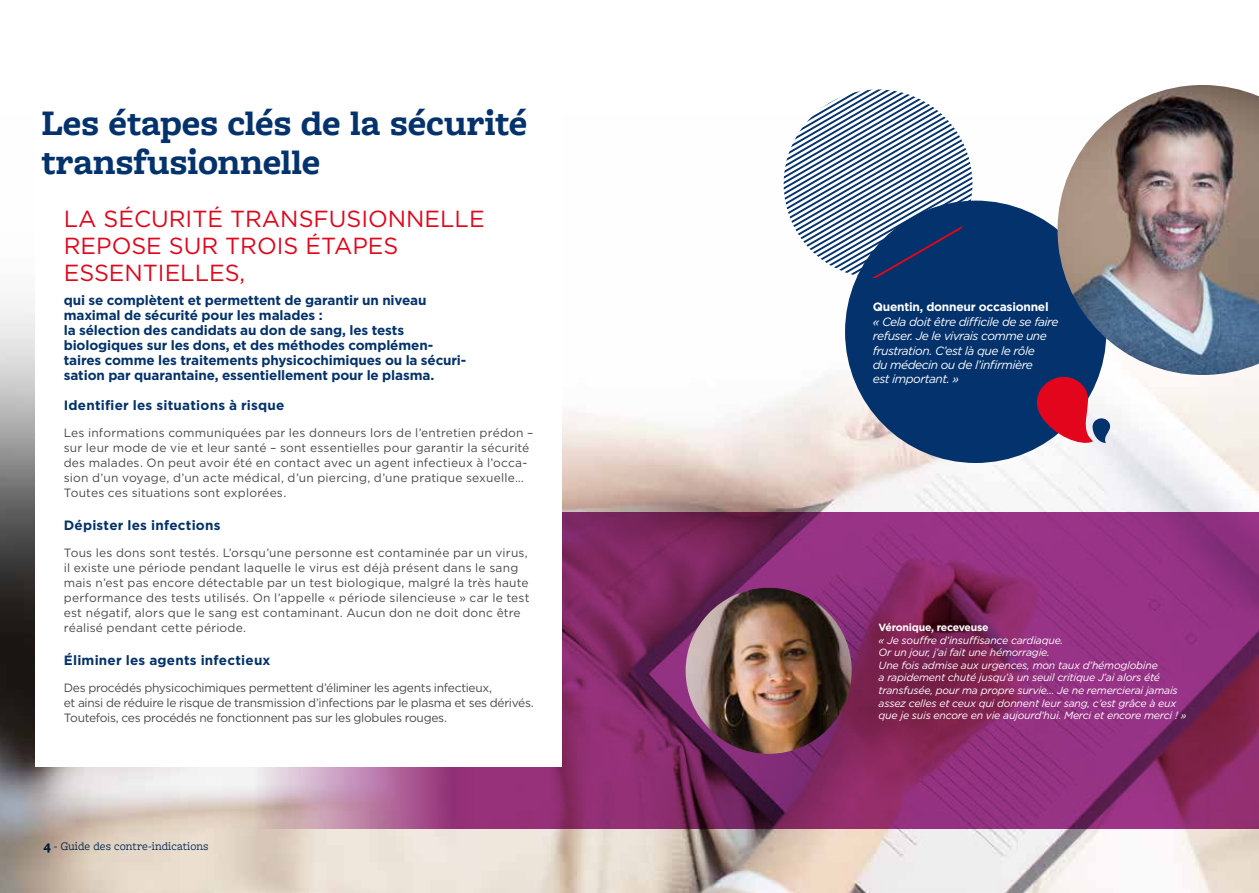
<style>
.page{position:relative;width:1259px;height:893px;background:#fff}
.page>*{position:absolute;margin:0;border:0;box-sizing:border-box;transform-origin:0 0}
.t1{font:700 37.5px/39px "Freight Macro Pro";letter-spacing:-.005em;color:#03326c}
.t2{font:23.25px/27px "Gotham";color:#e3051b}
.t3{font:700 13.5px/15px "Gotham";letter-spacing:-.01em;color:#03326c}
.t4{font:700 13.5px "Gotham";letter-spacing:.015em;color:#03326c}
.t5{font:12px/15px "Gotham";letter-spacing:.015em;color:#4a4a49}
.t6{font:12px/15px "Gotham";letter-spacing:-.025em;color:#4a4a49}
.t7{font:italic 12px/14.4px "Gotham";letter-spacing:-.04em;color:#fff}
.t8{font:12px "Freight Macro Pro";color:#03326c}
.t9{font:700 12px "Gotham";letter-spacing:-.02em;color:#fff}
.t10{font:italic 10.5px/12.6px "Gotham";letter-spacing:-.02em;color:#fff}
.t11{font:700 10.5px "Gotham";letter-spacing:-.02em;color:#fff}
.s1{font-weight:900;font-size:13.5px}
</style>
<div class="page">
<img style="left:0;top:176px;width:1259px;height:717px">
<svg style="left:254px;top:512px;width:1005px;height:317px;background:#8a3171"></svg>
<img style="left:685px;top:588px;width:166px;height:166px;border-radius:82px">
<div style="left:845px;top:201px;width:261px;height:262px;background:#03326c;border-radius:50%"></div>
<svg style="left:783px;top:89px;width:189px;height:189px"></svg>
<img style="left:1057px;top:85px;width:202px;height:290px">
<svg style="left:1036px;top:373px;width:74px;height:74px"></svg>
<div style="left:35px;top:41px;width:526px;height:726px;background:#fff"></div>
<h1 class="t1" style="left:41px;top:103px;width:487px">Les étapes clés de la sécurité transfusionnelle</h1>
<h2 class="t2" style="left:64px;top:205px;width:422px">LA SÉCURITÉ TRANSFUSIONNELLE<br>REPOSE SUR TROIS ÉTAPES<br>ESSENTIELLES,</h2>
<p class="t3" style="left:64px;top:292px;width:404px">qui se complètent et permettent de garantir un niveau maximal de sécurité pour les malades :<br>la sélection des candidats au don de sang, les tests biologiques sur les dons, et des méthodes complémen&shy;taires comme les traitements physicochimiques ou la sécuri&shy;sation par quarantaine, essentiellement pour le plasma.</p>
<p class="t4" style="left:64px;top:396px;width:222px">Identifier les situations à risque</p>
<p class="t5" style="left:64px;top:425px;width:471px">Les informations communiquées par les donneurs lors de l’entretien prédon – sur leur mode de vie et leur santé – sont essentielles pour garantir la sécurité des malades. On peut avoir été en contact avec un agent infectieux à l’occa&shy;sion d’un voyage, d’un acte médical, d’un piercing, d’une pratique sexuelle… Toutes ces situations sont explorées.</p>
<p class="t4" style="left:64px;top:516px;width:158px">Dépister les infections</p>
<p class="t5" style="left:64px;top:545px;width:467px">Tous les dons sont testés. L’orsqu’une personne est contaminée par un virus, il existe une période pendant laquelle le virus est déjà présent dans le sang mais n’est pas encore détectable par un test biologique, malgré la très haute performance des tests utilisés. On l’appelle « période silencieuse » car le test est négatif, alors que le sang est contaminant. Aucun don ne doit donc être réalisé pendant cette période.</p>
<p class="t4" style="left:64px;top:651px;width:208px">Éliminer les agents infectieux</p>
<p class="t6" style="left:64px;top:680px;width:471px">Des procédés physicochimiques permettent d’éliminer les agents infectieux,<br>et ainsi de réduire le risque de transmission d’infections par le plasma et ses dérivés.<br>Toutefois, ces procédés ne fonctionnent pas sur les globules rouges.</p>
<p class="t8" style="left:44px;top:838px;width:167px"><span class="s1">4</span> - Guide des contre-indications</p>
<p class="t9" style="left:873px;top:299px;width:177px">Quentin, donneur occasionnel</p>
<p class="t7" style="left:873px;top:314px;width:187px">« Cela doit être difficile de se faire refuser. Je le vivrais comme une frustration. C’est là que le rôle<br>du médecin ou de l’infirmière<br>est important. »</p>
<p class="t11" style="left:878px;top:620px;width:111px">Véronique, receveuse</p>
<p class="t10" style="left:878px;top:633px;width:309px">« Je souffre d’insuffisance cardiaque.<br>Or un jour, j’ai fait une hémorragie.<br>Une fois admise aux urgences, mon taux d’hémoglobine<br>a rapidement chuté jusqu’à un seuil critique J’ai alors été transfusée, pour ma propre survie… Je ne remercierai jamais assez celles et ceux qui donnent leur sang, c’est grâce à eux que je suis encore en vie aujourd’hui. Merci et encore merci ! »</p>
</div>
